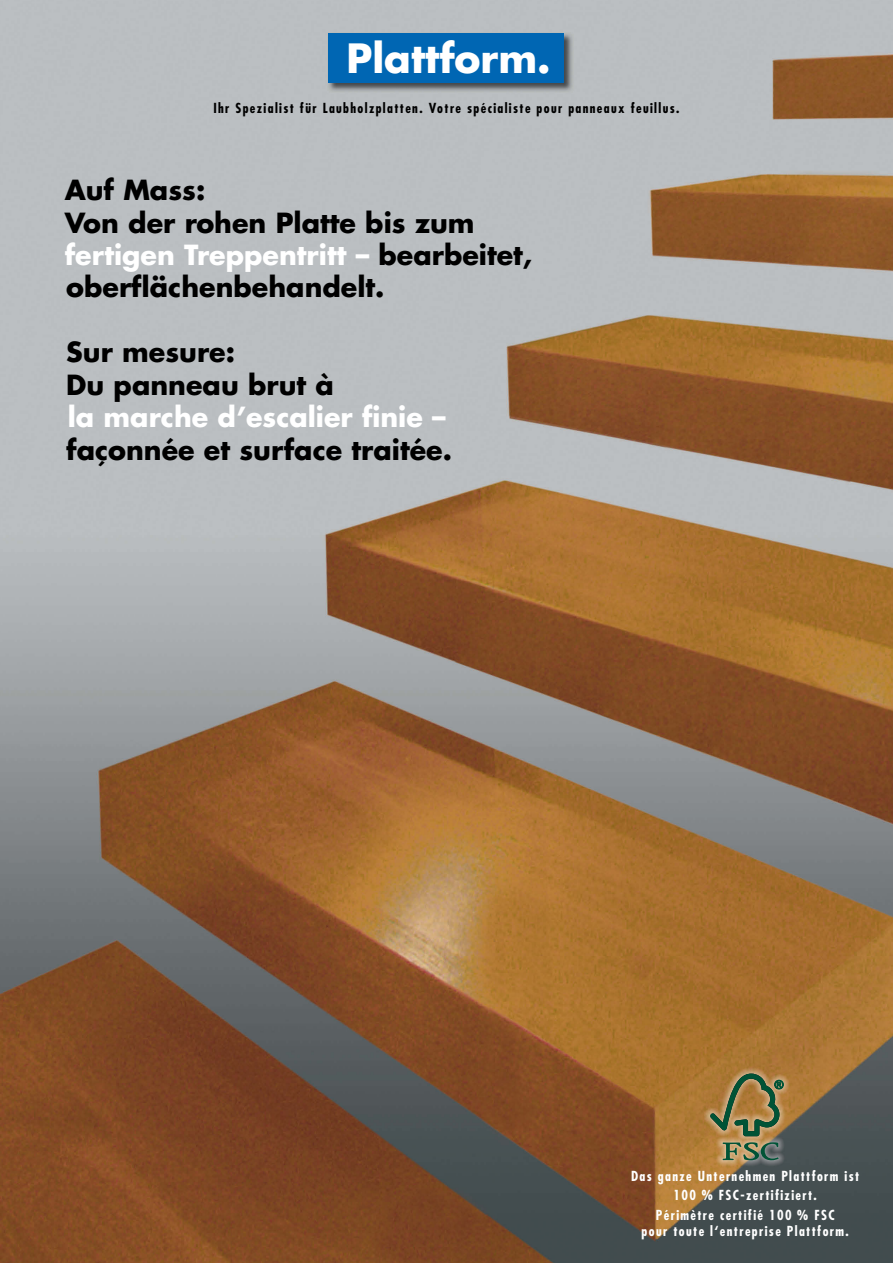
<style>
.page{position:relative;width:893px;height:1263px;background:#fff}
.page>*{position:absolute;margin:0;border:0;box-sizing:border-box;transform-origin:0 0}
.t1{font:700 39.3px "Futura";color:#fff}
.t2{font:700 27px/32.4px "Futura";color:#000}
.t3{font:700 27px "Futura";color:#fff}
.t4{font:700 condensed 13.5px/19.5px "Futura";letter-spacing:.1em;color:#fff;text-align:center}
.t5{font:700 condensed 13.5px "Futura";letter-spacing:.1em;color:#000}
.s1{color:#fff}
</style>
<div class="page">
<img style="left:0;top:0;width:893px;height:1263px">
<img style="left:328px;top:33px;width:245px;height:59px">
<div style="left:328px;top:33px;width:236px;height:50px;background:#0066b3"></div>
<img style="left:704px;top:1067px;width:86px;height:100px">
<svg style="left:723px;top:1142px;width:56px;height:18px"></svg>
<svg style="left:710px;top:1073px;width:73px;height:63px;background:#8b7b4a"></svg>
<h1 class="t1" style="left:346px;top:31px;width:206px">Plattform.</h1>
<p class="t5" style="left:213px;top:99px;width:468px">Ihr Spezialist für Laubholzplatten. Votre spécialiste pour panneaux feuillus.</p>
<p class="t2" style="left:65px;top:173px;width:469px">Auf Mass:<br>Von der rohen Platte bis zum <span class="s1">fertigen Treppentritt –</span> bearbeitet, oberflächenbehandelt.</p>
<p class="t2" style="left:66px;top:335px;width:269px">Sur mesure:<br>Du panneau brut à</p>
<p class="t3" style="left:68px;top:398px;width:379px">la marche d’escalier finie –</p>
<p class="t2" style="left:66px;top:432px;width:387px">façonnée et surface traitée.</p>
<p class="t4" style="left:631px;top:1166px;width:230px">Das ganze Unternehmen Plattform ist<br>100 % FSC-zertifiziert.<br>Périmètre certifié 100 % FSC</p>
<p class="t4" style="left:642px;top:1221px;width:209px">pour toute l‘entreprise Plattform.</p>
</div>
